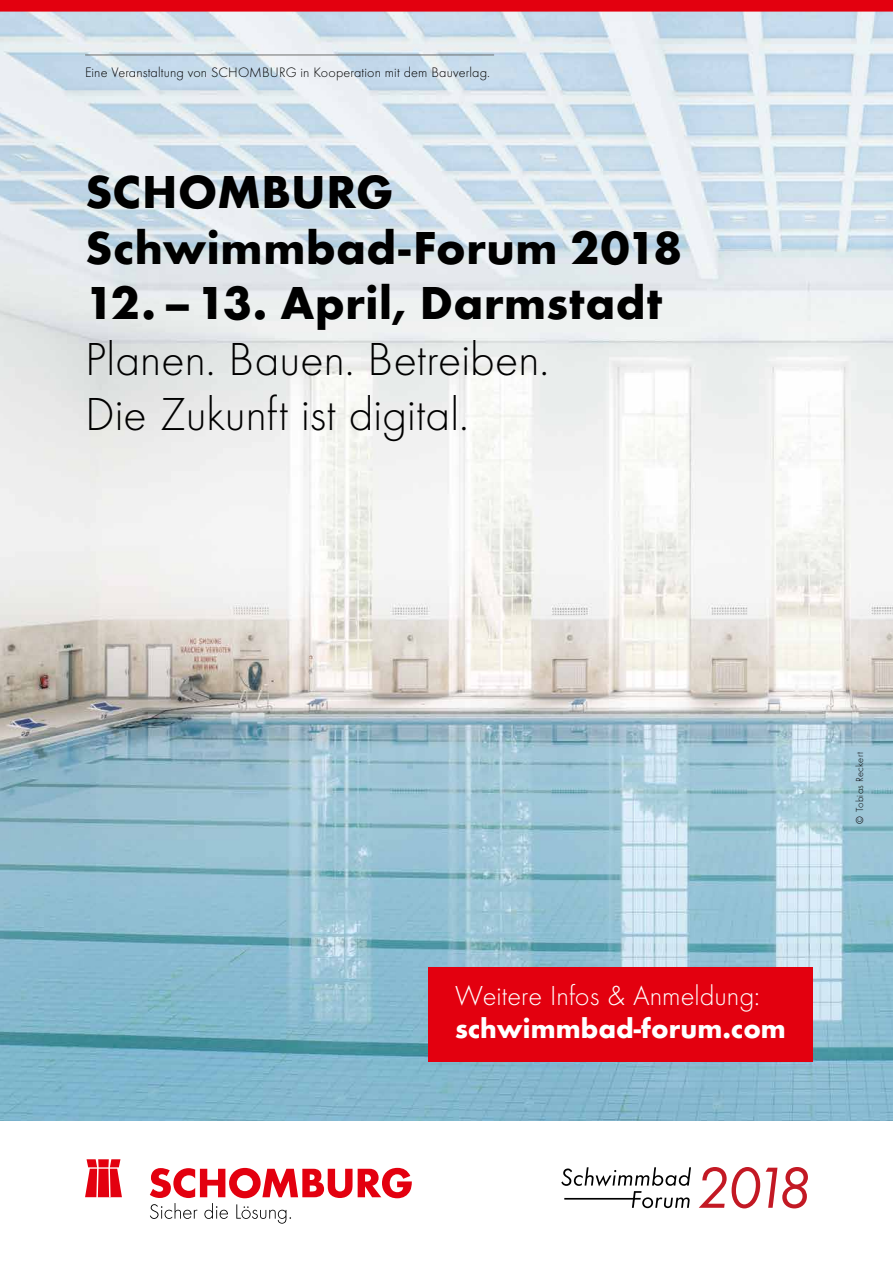
<style>
.page{position:relative;width:893px;height:1263px;background:#fff}
.page>*{position:absolute;margin:0;border:0;box-sizing:border-box;transform-origin:0 0}
.t1{font:700 48px/55.5px "Futura TOT";letter-spacing:.01em;color:#000}
.t2{font:300 48px/55.5px "Futura TOT";color:#000}
.t3{font:300 28.5px "Futura TOT";color:#fff}
.t4{font:700 28.5px "Futura TOT";color:#fff}
.t5{font:300 14.25px "Futura TOT";letter-spacing:.005em;color:#000}
.t6{font:300 10.5px "Futura TOT";letter-spacing:.03em;color:#000}
</style>
<div class="page">
<img style="left:0;top:12px;width:893px;height:1108px">
<svg style="left:85px;top:1159px;width:37px;height:38px"></svg>
<svg style="left:150px;top:1168px;width:262px;height:56px"></svg>
<div style="left:0;top:0;width:893px;height:12px;background:#e3000f"></div>
<div style="left:428px;top:967px;width:384px;height:94px;background:#e3000f"></div>
<svg style="left:699px;top:1167px;width:109px;height:41px"></svg>
<svg style="left:561px;top:1167px;width:130px;height:41px"></svg>
<hr style="left:564px;top:1198px;width:71px;height:1px;background:#000">
<hr style="left:85px;top:55px;width:409px;height:1px;background:#6f6f6e">
<p class="t5" style="left:85px;top:64px;width:407px">Eine Veranstaltung von SCHOMBURG in Kooperation mit dem Bauverlag.</p>
<h1 class="t1" style="left:85px;top:164px;width:599px">SCHOMBURG<br>Schwimmbad-Forum 2018<br>12.–13. April, Darmstadt</h1>
<h1 class="t2" style="left:85px;top:331px;width:466px">Planen. Bauen. Betreiben.<br>Die Zukunft ist digital.</h1>
<h2 class="t3" style="left:455px;top:980px;width:306px">Weitere Infos &amp; Anmeldung:</h2>
<h2 class="t4" style="left:455px;top:1011px;width:332px">schwimmbad-forum.com</h2>
<p class="t6" style="left:854px;top:824px;width:74px;rotate:-90deg">© Tobias Reckert</p>
</div>
